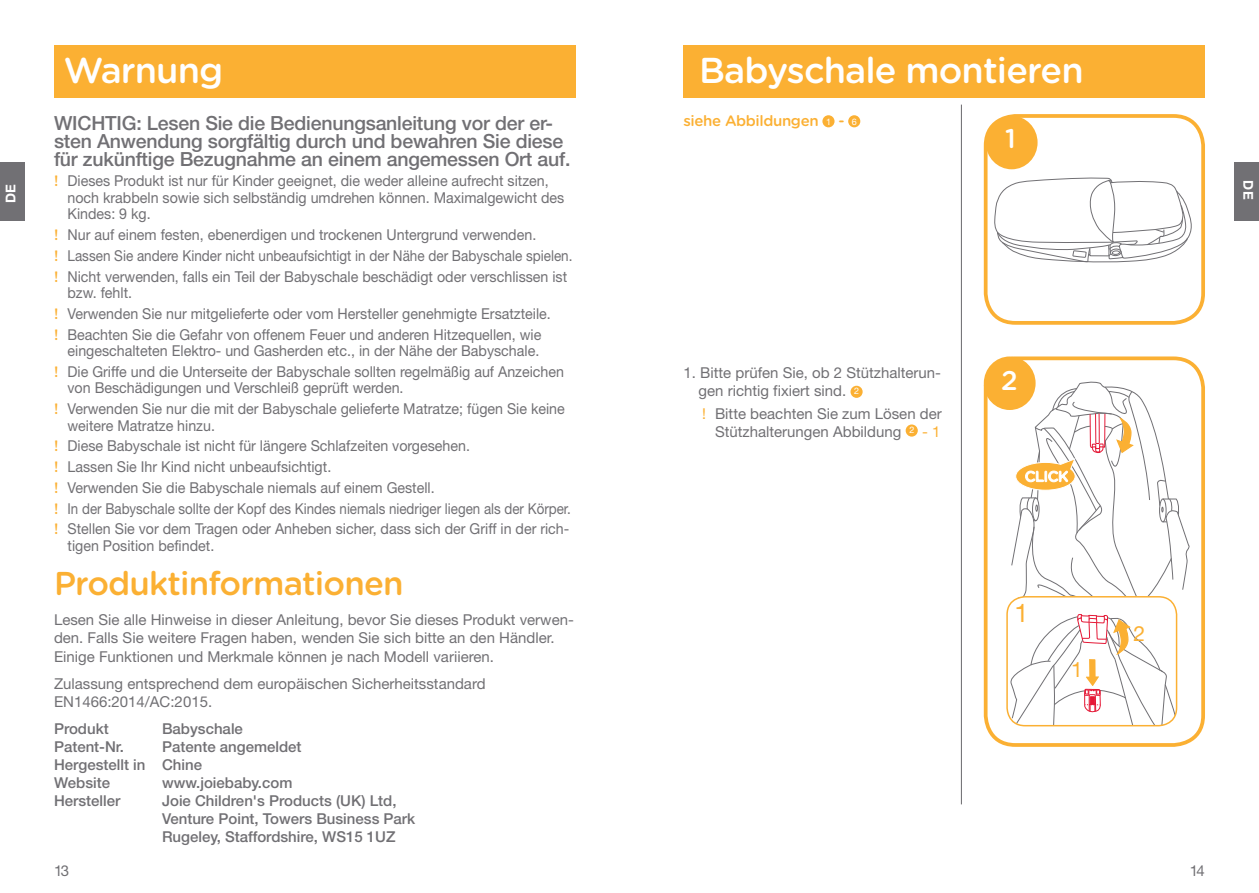
<style>
.page{position:relative;width:1259px;height:893px;background:#fff}
.page>*{position:absolute;margin:0;border:0;box-sizing:border-box;transform-origin:0 0}
.t1{font:500 36px "Gotham Rounded";letter-spacing:-.025em;color:#fff}
.t2{font:500 33px "Gotham Rounded";letter-spacing:-.025em;color:#fbb033}
.t3{font:500 27px "Gotham Rounded";color:#fff}
.t4{font:25.5px "Helvetica Neue LT Std";color:#fbb033}
.t5{font:21px "Helvetica Neue LT Std";color:#fbb033}
.t6{font:500 19.5px/18px "Helvetica Neue LT Std";letter-spacing:-.01em;color:#717074}
.t7{font:15px/20.7px "Helvetica Neue LT Std";color:#717074;scale:.95 1}
.t8{font:15px/18px "Helvetica Neue LT Std";color:#717074}
.t9{font:500 15px/18px "Helvetica Neue LT Std";color:#717074}
.t10{font:500 15px "Gotham Rounded";letter-spacing:-.025em;color:#fbb033}
.t11{font:700 13.5px "Helvetica Neue LT Std";color:#fff}
.s1{font-family:"Gotham Rounded";font-weight:500;color:#fbb033}
.s2{font-family:"Helvetica Neue LT Std";font-weight:400;font-size:9px;color:#fff}
.s3{font-size:9px;color:#fff}
.s4{color:#fbb033}
</style>
<div class="page">
<div style="left:850px;top:386px;width:12px;height:12px;background:#fbb033;border-radius:50%"></div>
<div style="left:905px;top:424px;width:12px;height:13px;background:#fbb033;border-radius:50%"></div>
<div style="left:54px;top:45px;width:521px;height:53px;background:#fbb033"></div>
<div style="left:683px;top:45px;width:522px;height:53px;background:#fbb033"></div>
<svg style="left:994px;top:177px;width:198px;height:86px"></svg>
<div style="left:983px;top:114px;width:222px;height:211px;border:4px solid #fbb033;border-radius:30px"></div>
<div style="left:985px;top:116px;width:52px;height:53px;background:#fbb033;border-radius:50%"></div>
<div style="left:822px;top:115px;width:12px;height:12px;background:#fbb033;border-radius:50%"></div>
<div style="left:848px;top:115px;width:12px;height:12px;background:#fbb033;border-radius:50%"></div>
<hr style="left:961px;top:105px;width:1px;height:699px;background:#717074">
<div style="left:983px;top:356px;width:222px;height:391px;border:4px solid #fbb033;border-radius:30px"></div>
<div style="left:983px;top:356px;width:52px;height:54px;background:#fbb033;border-radius:50%"></div>
<svg style="left:1007px;top:380px;width:183px;height:346px"></svg>
<div style="left:0;top:163px;width:24px;height:58px;background:#717074"></div>
<div style="left:1234px;top:163px;width:25px;height:58px;background:#717074"></div>
<h1 class="t1" style="left:699px;top:44px;width:386px">Babyschale montieren</h1>
<h1 class="t1" style="left:64px;top:44px;width:161px">Warnung</h1>
<h3 class="t6" style="left:54px;top:113px;width:518px">WICHTIG: Lesen Sie die Bedienungsanleitung vor der er&shy;sten Anwendung sorgfältig durch und bewahren Sie diese für zukünftige Bezugnahme an einem angemessen Ort auf.</h3>
<p class="t7" style="left:67px;top:172px;width:524px;line-height:16.5px;text-indent:-13px"><span class="s1">!</span> Dieses Produkt ist nur für Kinder geeignet, die weder alleine aufrecht sitzen, noch krabbeln sowie sich selbständig umdrehen können. Maximalgewicht des<br>Kindes: 9 kg.</p>
<p class="t7" style="left:54px;top:224px;width:547px"><span class="s1">!</span> Nur auf einem festen, ebenerdigen und trockenen Untergrund verwenden.<br><span class="s1">!</span> Lassen Sie andere Kinder nicht unbeaufsichtigt in der Nähe der Babyschale spielen. <span class="s1">!</span> Nicht verwenden, falls ein Teil der Babyschale beschädigt oder verschlissen ist</p>
<p class="t7" style="left:54px;top:282px;width:524px;text-indent:13px">bzw. fehlt.<br><span class="s1">!</span> Verwenden Sie nur mitgelieferte oder vom Hersteller genehmigte Ersatzteile. <span class="s1">!</span> Beachten Sie die Gefahr von offenem Feuer und anderen Hitzequellen, wie</p>
<p class="t7" style="left:54px;top:340px;width:538px;text-indent:13px">eingeschalteten Elektro- und Gasherden etc., in der Nähe der Babyschale.<br><span class="s1">!</span> Die Griffe und die Unterseite der Babyschale sollten regelmäßig auf Anzeichen</p>
<p class="t7" style="left:54px;top:377px;width:539px;text-indent:13px">von Beschädigungen und Verschleiß geprüft werden.<br><span class="s1">!</span> Verwenden Sie nur die mit der Babyschale gelieferte Matratze; fügen Sie keine</p>
<p class="t7" style="left:54px;top:415px;width:545px;text-indent:13px">weitere Matratze hinzu.<br><span class="s1">!</span> Diese Babyschale ist nicht für längere Schlafzeiten vorgesehen.<br><span class="s1">!</span> Lassen Sie Ihr Kind nicht unbeaufsichtigt.<br><span class="s1">!</span> Verwenden Sie die Babyschale niemals auf einem Gestell.<br><span class="s1">!</span> In der Babyschale sollte der Kopf des Kindes niemals niedriger liegen als der Körper. <span class="s1">!</span> Stellen Sie vor dem Tragen oder Anheben sicher, dass sich der Griff in der rich-</p>
<p class="t7" style="left:67px;top:535px;width:156px">tigen Position befindet.</p>
<h2 class="t2" style="left:54px;top:559px;width:351px">Produktinformationen</h2>
<p class="t8" style="left:54px;top:611px;width:521px">Lesen Sie alle Hinweise in dieser Anleitung, bevor Sie dieses Produkt verwen&shy;den. Falls Sie weitere Fragen haben, wenden Sie sich bitte an den Händler.<br>Einige Funktionen und Merkmale können je nach Modell variieren.</p>
<p class="t8" style="left:54px;top:674px;width:433px;line-height:18.6px">Zulassung entsprechend dem europäischen Sicherheitsstandard<br>EN1466:2014/AC:2015.</p>
<p class="t9" style="left:54px;top:719px;width:56px">Produkt</p>
<p class="t9" style="left:162px;top:719px;width:82px">Babyschale</p>
<p class="t9" style="left:54px;top:737px;width:72px">Patent-Nr.</p>
<p class="t10" style="left:683px;top:110px;width:175px">siehe Abbildungen <span class="s2">1</span> - <span class="s2">6</span></p>
<h3 class="t3" style="left:1005px;top:119px;width:12px">1</h3>
<p class="t11" style="left:2px;top:203px;width:21px;rotate:-90deg">DE</p>
<p class="t11" style="left:1256px;top:180px;width:21px;rotate:90deg">DE</p>
<p class="t8" style="left:698px;top:364px;width:244px;text-indent:-15px">1. Bitte prüfen Sie, ob 2 Stützhalterun&shy;gen richtig fixiert sind. <span class="s3">2</span></p>
<p class="t8" style="left:702px;top:404px;width:241px;text-align:right"><span class="s4">!</span> Bitte beachten Sie zum Lösen der<br>Stützhalterungen Abbildung <sup>2</sup> <span class="s4">- 1</span></p>
<h3 class="t3" style="left:1001px;top:361px;width:18px">2</h3>
<h3 class="t4" style="left:1014px;top:598px;width:16px">1</h3>
<h3 class="t5" style="left:1133px;top:621px;width:13px">2</h3>
<h3 class="t5" style="left:1071px;top:657px;width:13px">1</h3>
<p class="t9" style="left:54px;top:737px;width:249px;text-indent:108px">Patente angemeldet<br>Hergestellt in Chine<br>Website</p>
<p class="t9" style="left:162px;top:773px;width:132px">www.joiebaby.com</p>
<p class="t9" style="left:54px;top:791px;width:68px">Hersteller</p>
<p class="t9" style="left:162px;top:791px;width:255px">Joie Children's Products (UK) Ltd,<br>Venture Point, Towers Business Park<br>Rugeley, Staffordshire, WS15 1UZ</p>
<p class="t8" style="left:54px;top:861px;width:17px">13</p>
<p class="t8" style="left:1190px;top:861px;width:17px">14</p>
</div>
